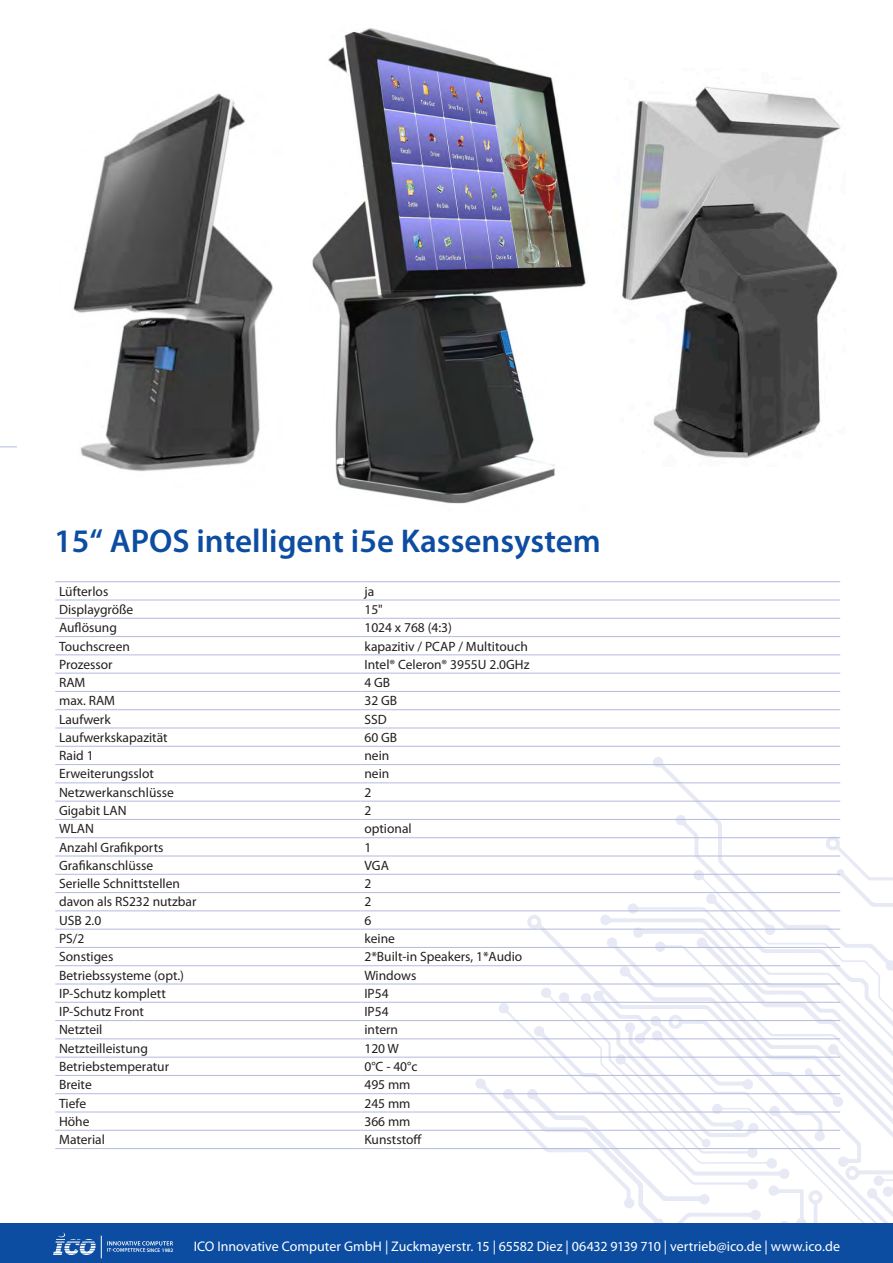
<style>
.page{position:relative;width:893px;height:1263px;background:#fff}
.page>*{position:absolute;margin:0;border:0;box-sizing:border-box;transform-origin:0 0}
.t1{font:600 33px "Myriad Pro";color:#0d4da1}
.t2{font:13.95px "Myriad Pro";color:#fff}
.t3{font:13.5px "Myriad Pro";color:#231f20}
.t4{font:600 5.25px "Myriad Pro";color:#fff}
</style>
<div class="page">
<svg style="left:653px;top:757px;width:188px;height:58px"></svg>
<svg style="left:451px;top:815px;width:442px;height:408px"></svg>
<svg style="left:0;top:446px;width:17px;height:1px"></svg>
<div style="left:0;top:1223px;width:893px;height:40px;background:#0d4da1"></div>
<svg style="left:53px;top:1232px;width:120px;height:26px"></svg>
<hr style="left:55px;top:581px;width:306px;height:1px;background:#b4badd">
<hr style="left:361px;top:581px;width:479px;height:1px;background:#b4badd">
<hr style="left:55px;top:600px;width:306px;height:1px;background:#b4badd">
<hr style="left:361px;top:600px;width:479px;height:1px;background:#b4badd">
<hr style="left:55px;top:618px;width:306px;height:1px;background:#b4badd">
<hr style="left:361px;top:618px;width:479px;height:1px;background:#b4badd">
<hr style="left:55px;top:636px;width:306px;height:1px;background:#b4badd">
<hr style="left:361px;top:636px;width:479px;height:1px;background:#b4badd">
<hr style="left:55px;top:655px;width:306px;height:1px;background:#b4badd">
<hr style="left:361px;top:655px;width:479px;height:1px;background:#b4badd">
<hr style="left:55px;top:673px;width:306px;height:1px;background:#b4badd">
<hr style="left:361px;top:673px;width:479px;height:1px;background:#b4badd">
<hr style="left:55px;top:691px;width:306px;height:1px;background:#b4badd">
<hr style="left:361px;top:691px;width:479px;height:1px;background:#b4badd">
<hr style="left:55px;top:709px;width:306px;height:1px;background:#b4badd">
<hr style="left:361px;top:709px;width:479px;height:1px;background:#b4badd">
<hr style="left:55px;top:728px;width:306px;height:1px;background:#b4badd">
<hr style="left:361px;top:728px;width:479px;height:1px;background:#b4badd">
<hr style="left:55px;top:746px;width:306px;height:1px;background:#b4badd">
<hr style="left:361px;top:746px;width:479px;height:1px;background:#b4badd">
<hr style="left:55px;top:764px;width:306px;height:1px;background:#b4badd">
<hr style="left:361px;top:764px;width:479px;height:1px;background:#b4badd">
<hr style="left:55px;top:783px;width:306px;height:1px;background:#b4badd">
<hr style="left:361px;top:783px;width:479px;height:1px;background:#b4badd">
<hr style="left:55px;top:801px;width:306px;height:1px;background:#b4badd">
<hr style="left:361px;top:801px;width:479px;height:1px;background:#b4badd">
<hr style="left:55px;top:819px;width:306px;height:1px;background:#b4badd">
<hr style="left:361px;top:819px;width:479px;height:1px;background:#b4badd">
<hr style="left:55px;top:837px;width:306px;height:1px;background:#b4badd">
<hr style="left:361px;top:837px;width:479px;height:1px;background:#b4badd">
<hr style="left:55px;top:856px;width:306px;height:1px;background:#b4badd">
<hr style="left:361px;top:856px;width:479px;height:1px;background:#b4badd">
<hr style="left:55px;top:874px;width:306px;height:1px;background:#b4badd">
<hr style="left:361px;top:874px;width:479px;height:1px;background:#b4badd">
<hr style="left:55px;top:892px;width:306px;height:1px;background:#b4badd">
<hr style="left:361px;top:892px;width:479px;height:1px;background:#b4badd">
<hr style="left:55px;top:910px;width:306px;height:1px;background:#b4badd">
<hr style="left:361px;top:910px;width:479px;height:1px;background:#b4badd">
<hr style="left:55px;top:929px;width:306px;height:1px;background:#b4badd">
<hr style="left:361px;top:929px;width:479px;height:1px;background:#b4badd">
<hr style="left:55px;top:947px;width:306px;height:1px;background:#b4badd">
<hr style="left:361px;top:947px;width:479px;height:1px;background:#b4badd">
<hr style="left:55px;top:965px;width:306px;height:1px;background:#b4badd">
<hr style="left:361px;top:965px;width:479px;height:1px;background:#b4badd">
<hr style="left:55px;top:984px;width:306px;height:1px;background:#b4badd">
<hr style="left:361px;top:984px;width:479px;height:1px;background:#b4badd">
<hr style="left:55px;top:1002px;width:306px;height:1px;background:#b4badd">
<hr style="left:361px;top:1002px;width:479px;height:1px;background:#b4badd">
<hr style="left:55px;top:1020px;width:306px;height:1px;background:#b4badd">
<hr style="left:361px;top:1020px;width:479px;height:1px;background:#b4badd">
<hr style="left:55px;top:1038px;width:306px;height:1px;background:#b4badd">
<hr style="left:361px;top:1038px;width:479px;height:1px;background:#b4badd">
<hr style="left:55px;top:1057px;width:306px;height:1px;background:#b4badd">
<hr style="left:361px;top:1057px;width:479px;height:1px;background:#b4badd">
<hr style="left:55px;top:1075px;width:306px;height:1px;background:#b4badd">
<hr style="left:361px;top:1075px;width:479px;height:1px;background:#b4badd">
<hr style="left:55px;top:1093px;width:306px;height:1px;background:#b4badd">
<hr style="left:361px;top:1093px;width:479px;height:1px;background:#b4badd">
<hr style="left:55px;top:1112px;width:306px;height:1px;background:#b4badd">
<hr style="left:361px;top:1112px;width:479px;height:1px;background:#b4badd">
<hr style="left:55px;top:1130px;width:306px;height:1px;background:#b4badd">
<hr style="left:361px;top:1130px;width:479px;height:1px;background:#b4badd">
<hr style="left:55px;top:1148px;width:306px;height:1px;background:#b4badd">
<hr style="left:361px;top:1148px;width:479px;height:1px;background:#b4badd">
<img style="left:312px;top:28px;width:274px;height:476px">
<img style="left:622px;top:87px;width:219px;height:371px">
<img style="left:73px;top:93px;width:200px;height:379px">
<h1 class="t1" style="left:54px;top:520px;width:548px">15“ APOS intelligent i5e Kassensystem</h1>
<p class="t3" style="left:59px;top:583px;width:51px">Lüfterlos</p>
<p class="t3" style="left:364px;top:583px;width:11px">ja</p>
<p class="t3" style="left:59px;top:601px;width:76px">Displaygröße</p>
<p class="t3" style="left:364px;top:601px;width:20px">15"</p>
<p class="t3" style="left:59px;top:619px;width:59px">Auflösung</p>
<p class="t3" style="left:364px;top:619px;width:89px">1024 x 768 (4:3)</p>
<p class="t3" style="left:59px;top:638px;width:72px">Touchscreen</p>
<p class="t3" style="left:364px;top:638px;width:165px">kapazitiv / PCAP / Multitouch</p>
<p class="t3" style="left:59px;top:656px;width:55px">Prozessor</p>
<p class="t3" style="left:364px;top:656px;width:167px">Intel® Celeron® 3955U 2.0GHz</p>
<p class="t3" style="left:59px;top:674px;width:28px">RAM</p>
<p class="t3" style="left:364px;top:674px;width:27px">4 GB</p>
<p class="t3" style="left:59px;top:692px;width:58px">max. RAM</p>
<p class="t3" style="left:364px;top:692px;width:34px">32 GB</p>
<p class="t3" style="left:59px;top:711px;width:53px">Laufwerk</p>
<p class="t3" style="left:364px;top:711px;width:24px">SSD</p>
<p class="t3" style="left:59px;top:729px;width:110px">Laufwerkskapazität</p>
<p class="t3" style="left:364px;top:729px;width:34px">60 GB</p>
<p class="t3" style="left:59px;top:747px;width:36px">Raid 1</p>
<p class="t3" style="left:364px;top:747px;width:26px">nein</p>
<p class="t3" style="left:59px;top:766px;width:96px">Erweiterungsslot</p>
<p class="t3" style="left:364px;top:766px;width:26px">nein</p>
<p class="t3" style="left:59px;top:784px;width:116px">Netzwerkanschlüsse</p>
<p class="t3" style="left:364px;top:784px;width:8px">2</p>
<p class="t3" style="left:59px;top:802px;width:69px">Gigabit LAN</p>
<p class="t3" style="left:364px;top:802px;width:8px">2</p>
<p class="t3" style="left:59px;top:820px;width:36px">WLAN</p>
<p class="t3" style="left:364px;top:820px;width:49px">optional</p>
<p class="t3" style="left:59px;top:839px;width:106px">Anzahl Grafikports</p>
<p class="t3" style="left:364px;top:839px;width:8px">1</p>
<p class="t3" style="left:59px;top:857px;width:96px">Grafikanschlüsse</p>
<p class="t3" style="left:364px;top:857px;width:26px">VGA</p>
<p class="t3" style="left:59px;top:875px;width:122px">Serielle Schnittstellen</p>
<p class="t3" style="left:364px;top:875px;width:8px">2</p>
<p class="t3" style="left:59px;top:893px;width:139px">davon als RS232 nutzbar</p>
<p class="t3" style="left:364px;top:893px;width:8px">2</p>
<p class="t3" style="left:59px;top:912px;width:44px">USB 2.0</p>
<p class="t3" style="left:364px;top:912px;width:8px">6</p>
<p class="t3" style="left:59px;top:930px;width:27px">PS/2</p>
<p class="t3" style="left:364px;top:930px;width:32px">keine</p>
<p class="t3" style="left:59px;top:948px;width:56px">Sonstiges</p>
<p class="t3" style="left:364px;top:948px;width:159px">2*Built-in Speakers, 1*Audio</p>
<p class="t3" style="left:59px;top:967px;width:127px">Betriebssysteme (opt.)</p>
<p class="t3" style="left:364px;top:967px;width:53px">Windows</p>
<p class="t3" style="left:59px;top:985px;width:108px">IP-Schutz komplett</p>
<p class="t3" style="left:364px;top:985px;width:26px">IP54</p>
<p class="t3" style="left:59px;top:1003px;width:86px">IP-Schutz Front</p>
<p class="t3" style="left:364px;top:1003px;width:26px">IP54</p>
<p class="t3" style="left:59px;top:1021px;width:45px">Netzteil</p>
<p class="t3" style="left:364px;top:1021px;width:35px">intern</p>
<p class="t3" style="left:59px;top:1040px;width:90px">Netzteilleistung</p>
<p class="t3" style="left:364px;top:1040px;width:36px">120 W</p>
<p class="t3" style="left:59px;top:1058px;width:111px">Betriebstemperatur</p>
<p class="t3" style="left:364px;top:1058px;width:55px">0°C - 40°c</p>
<p class="t3" style="left:59px;top:1076px;width:34px">Breite</p>
<p class="t3" style="left:364px;top:1076px;width:48px">495 mm</p>
<p class="t3" style="left:59px;top:1095px;width:28px">Tiefe</p>
<p class="t3" style="left:364px;top:1095px;width:48px">245 mm</p>
<p class="t3" style="left:59px;top:1113px;width:32px">Höhe</p>
<p class="t3" style="left:364px;top:1113px;width:48px">366 mm</p>
<p class="t3" style="left:59px;top:1131px;width:47px">Material</p>
<p class="t3" style="left:364px;top:1131px;width:59px">Kunststoff</p>
<p class="t4" style="left:147px;top:1246px;width:28px">SINCE 1982</p>
<p class="t2" style="left:194px;top:1238px;width:648px">ICO Innovative Computer GmbH | Zuckmayerstr. 15 | 65582 Diez | 06432 9139 710 | vertrieb@ico.de | www.ico.de</p>
</div>
